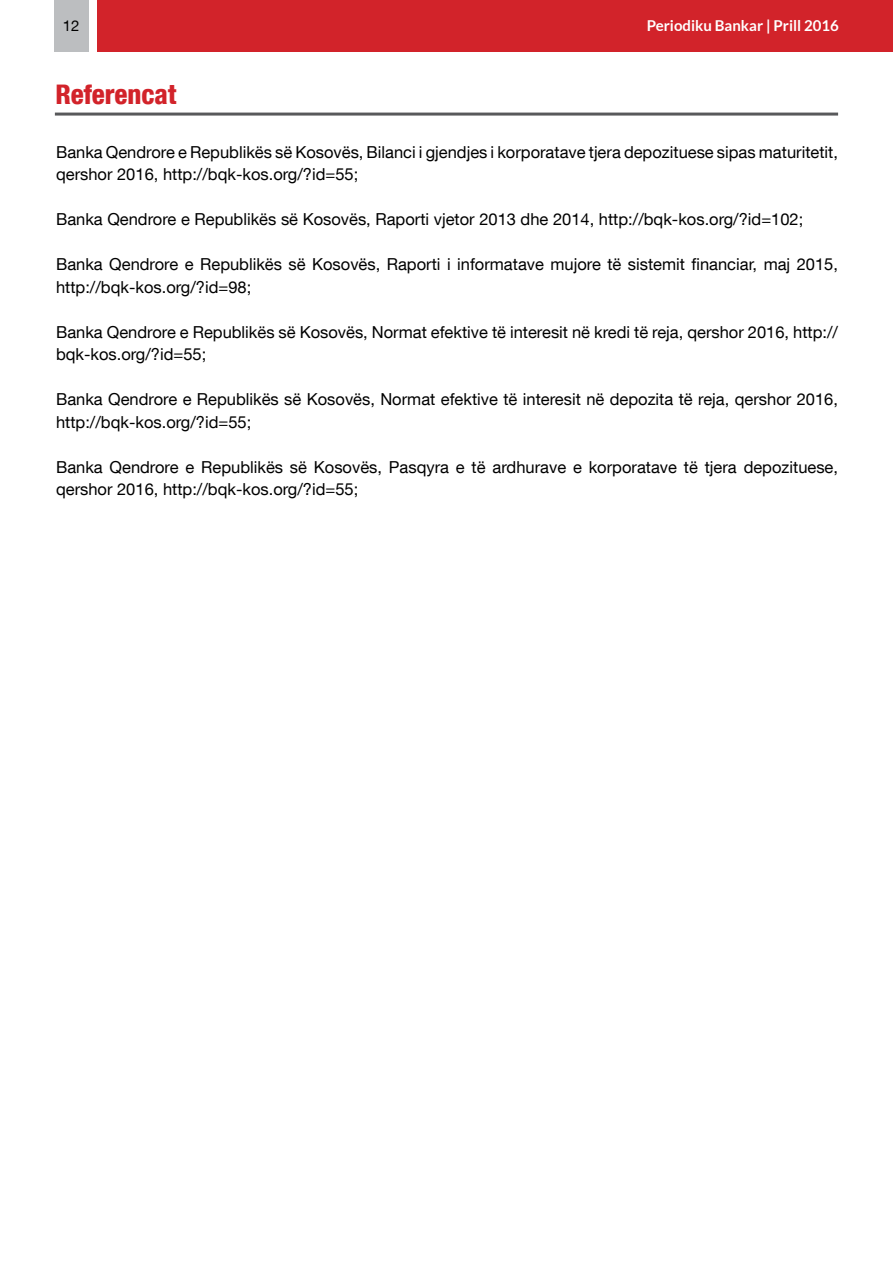
<style>
.page{position:relative;width:893px;height:1263px;background:#fff}
.page>*{position:absolute;margin:0;border:0;box-sizing:border-box;transform-origin:0 0}
.t1{font:800 condensed 27px "Helvetica Neue LT Com";color:#d2232a}
.t2{font:16.5px/22.5px "Helvetica Neue LT Com";color:#000}
.t3{font:700 15px "Lato";color:#fff}
.t4{font:15px "Helvetica Neue LT Com";color:#000}
</style>
<div class="page">
<div style="left:98px;top:0;width:795px;height:52px;background:#d2232a"></div>
<div style="left:54px;top:0;width:34px;height:52px;background:#bcbec0"></div>
<hr style="left:55px;top:113px;width:783px;height:3px;background:#58595b">
<p class="t4" style="left:63px;top:17px;width:18px">12</p>
<p class="t3" style="left:647px;top:17px;width:194px">Periodiku Bankar | Prill 2016</p>
<h1 class="t1" style="left:55px;top:78px;width:123px">Referencat</h1>
<p class="t2" style="left:56px;top:140px;width:783px">Banka Qendrore e Republikës së Kosovës, Bilanci i gjendjes i korporatave tjera depozituese sipas maturitetit, qershor 2016, http://bqk-kos.org/?id=55;</p>
<p class="t2" style="left:56px;top:208px;width:749px">Banka Qendrore e Republikës së Kosovës, Raporti vjetor 2013 dhe 2014, http://bqk-kos.org/?id=102;</p>
<p class="t2" style="left:56px;top:253px;width:783px">Banka Qendrore e Republikës së Kosovës, Raporti i informatave mujore të sistemit financiar, maj 2015, http://bqk-kos.org/?id=98;</p>
<p class="t2" style="left:56px;top:320px;width:784px">Banka Qendrore e Republikës së Kosovës, Normat efektive të interesit në kredi të reja, qershor 2016, http:// bqk-kos.org/?id=55;</p>
<p class="t2" style="left:56px;top:388px;width:783px">Banka Qendrore e Republikës së Kosovës, Normat efektive të interesit në depozita të reja, qershor 2016, http://bqk-kos.org/?id=55;</p>
<p class="t2" style="left:56px;top:455px;width:783px">Banka Qendrore e Republikës së Kosovës, Pasqyra e të ardhurave e korporatave të tjera depozituese, qershor 2016, http://bqk-kos.org/?id=55;</p>
</div>
